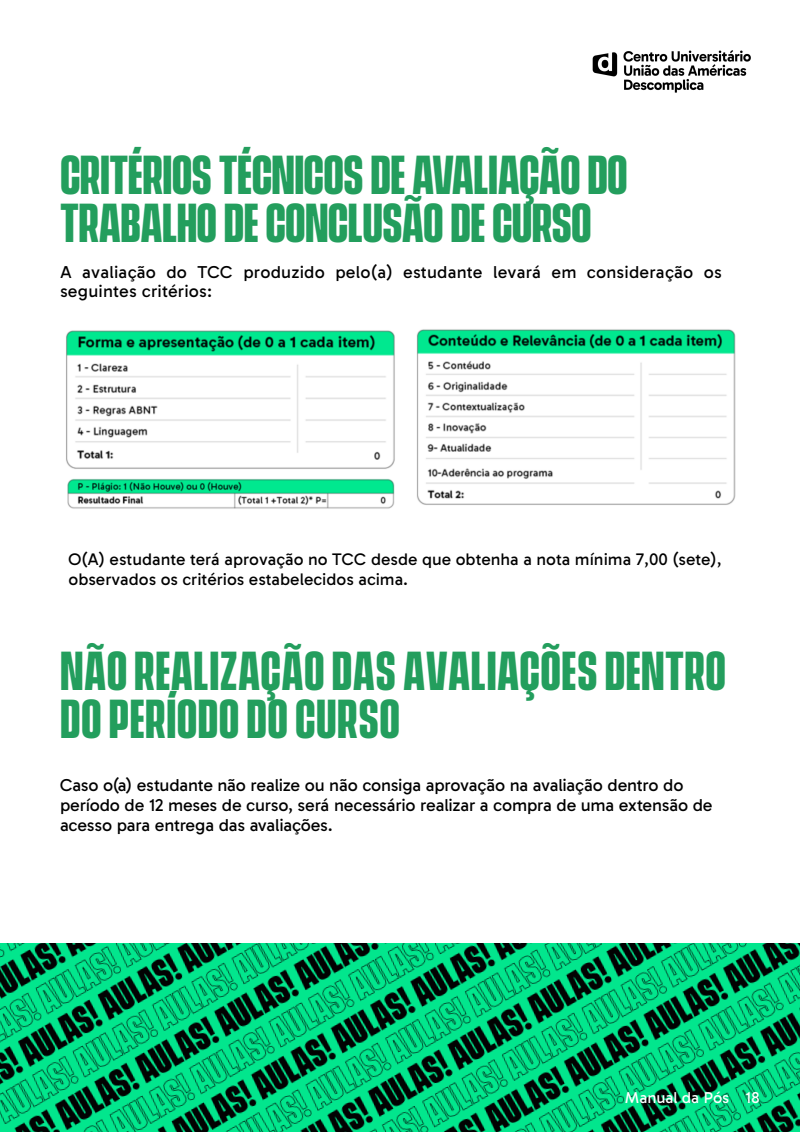
<style>
.page{position:relative;width:800px;height:1132px;background:#fff}
.page>*{position:absolute;margin:0;border:0;box-sizing:border-box;transform-origin:0 0}
.Título_1{font:700 50px/48px "Vanguard CF";letter-spacing:-.01em;color:#239e5d}
.Título_1-2{font:700 50px/48px "Vanguard CF";letter-spacing:.01em;color:#239e5d}
.t1{font:17.5px/20px "Aprova Sans";letter-spacing:-.01em;color:#000}
.t2{font:17.5px/19px "Aprova Sans";letter-spacing:.01em;color:#000}
.t3{font:17px/20.4px "Aprova Sans";color:#000}
.t4{font:16px "Aprova Sans";color:#fff}
</style>
<div class="page">
<img style="left:592px;top:50px;width:158px;height:42px">
<img style="left:66px;top:330px;width:329px;height:179px">
<img style="left:416px;top:329px;width:320px;height:176px">
<img style="left:0;top:943px;width:800px;height:189px">
<h1 class="Título_1" style="left:60px;top:152px;width:569px">CRITÉRIOS TÉCNICOS DE AVALIAÇÃO DO<br>TRABALHO DE CONCLUSÃO DE CURSO</h1>
<p class="t2" style="left:60px;top:262px;width:663px">A avaliação do TCC produzido pelo(a) estudante levará em consideração os seguintes critérios:</p>
<p class="t3" style="left:68px;top:549px;width:655px">O(A) estudante terá aprovação no TCC desde que obtenha a nota mínima 7,00 (sete), observados os critérios estabelecidos acima.</p>
<h1 class="Título_1-2" style="left:60px;top:648px;width:668px">NÃO REALIZAÇÃO DAS AVALIAÇÕES DENTRO<br>DO PERÍODO DO CURSO</h1>
<p class="t1" style="left:60px;top:775px;width:654px">Caso o(a) estudante não realize ou não consiga aprovação na avaliação dentro do período de 12 meses de curso, será necessário realizar a compra de uma extensão de acesso para entrega das avaliações.</p>
<p class="t4" style="left:625px;top:1087px;width:137px">Manual da Pós 18</p>
</div>
